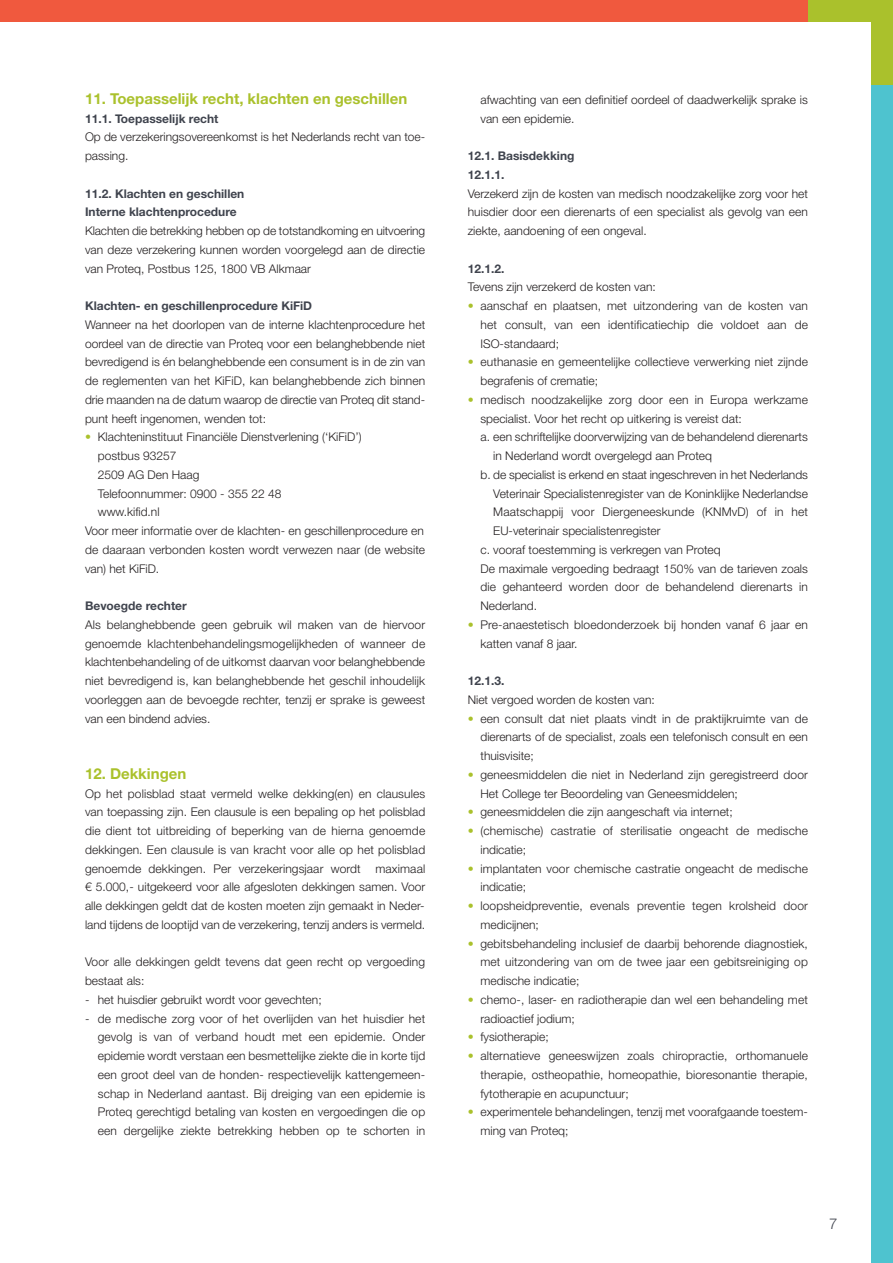
<style>
.page{position:relative;width:893px;height:1263px;background:#fff}
.page>*{position:absolute;margin:0;border:0;box-sizing:border-box;transform-origin:0 0}
.t1{font:700 15px "Helvetica Neue";color:#aac12c}
.t2{font:300 15px "Helvetica Neue";color:#40444e}
.t3{font:300 12px/18.8px "Helvetica Neue";color:#231f20}
.t4{font:700 12px/18.8px "Helvetica Neue";color:#40444e}
.s1{color:#aac12c}
</style>
<div class="page">
<div style="left:0;top:0;width:808px;height:21px;background:#f0593e"></div>
<div style="left:808px;top:0;width:85px;height:21px;background:#aac12c"></div>
<div style="left:872px;top:0;width:21px;height:85px;background:#aac12c"></div>
<div style="left:872px;top:85px;width:21px;height:1178px;background:#4ec3cf"></div>
<p class="t1" style="left:85px;top:93px;width:324px">11. Toepasselijk recht, klachten en geschillen</p>
<p class="t4" style="left:85px;top:110px;width:135px">11.1. Toepasselijk recht</p>
<p class="t3" style="left:85px;top:127px;width:342px">Op de verzekeringsovereenkomst is het Nederlands recht van toe&shy;passing.</p>
<p class="t4" style="left:85px;top:185px;width:161px">11.2. Klachten en geschillen<br>Interne klachtenprocedure</p>
<p class="t3" style="left:85px;top:221px;width:342px;text-align:justify">Klachten die betrekking hebben op de totstandkoming en uitvoering van deze verzekering kunnen worden voorgelegd aan de directie van Proteq, Postbus 125, 1800 VB Alkmaar</p>
<p class="t4" style="left:85px;top:297px;width:229px">Klachten- en geschillenprocedure KiFiD</p>
<p class="t3" style="left:85px;top:315px;width:342px;text-align:justify">Wanneer na het doorlopen van de interne klachtenprocedure het oordeel van de directie van Proteq voor een belanghebbende niet bevredigend is én belanghebbende een consument is in de zin van de reglementen van het KiFiD, kan belanghebbende zich binnen drie maanden na de datum waarop de directie van Proteq dit stand&shy;punt heeft ingenomen, wenden tot:</p>
<p class="t3" style="left:85px;top:427px;width:278px"><span class="s1">•</span> Klachteninstituut Financiële Dienstverlening (‘KiFiD’)</p>
<p class="t3" style="left:98px;top:446px;width:80px">postbus 93257</p>
<p class="t3" style="left:98px;top:465px;width:103px">2509 AG Den Haag</p>
<p class="t3" style="left:98px;top:484px;width:185px">Telefoonnummer: 0900 - 355 22 48</p>
<p class="t3" style="left:98px;top:502px;width:63px">www.kifid.nl</p>
<p class="t3" style="left:85px;top:521px;width:340px">Voor meer informatie over de klachten- en geschillenprocedure en</p>
<p class="t3" style="left:85px;top:540px;width:342px">de daaraan verbonden kosten wordt verwezen naar (de website</p>
<p class="t3" style="left:85px;top:559px;width:76px">van) het KiFiD.</p>
<p class="t4" style="left:85px;top:597px;width:103px">Bevoegde rechter</p>
<p class="t3" style="left:85px;top:615px;width:342px;text-align:justify">Als belanghebbende geen gebruik wil maken van de hiervoor genoemde klachtenbehandelingsmogelijkheden of wanneer de klachtenbehandeling of de uitkomst daarvan voor belanghebbende niet bevredigend is, kan belanghebbende het geschil inhoudelijk voorleggen aan de bevoegde rechter, tenzij er sprake is geweest van een bindend advies.</p>
<p class="t1" style="left:85px;top:768px;width:103px">12. Dekkingen</p>
<p class="t3" style="left:85px;top:784px;width:342px;text-align:justify">Op het polisblad staat vermeld welke dekking(en) en clausules van toepassing zijn. Een clausule is een bepaling op het polisblad die dient tot uitbreiding of beperking van de hierna genoemde dekkingen. Een clausule is van kracht voor alle op het polisblad genoemde dekkingen. Per verzekeringsjaar wordt maximaal € 5.000,- uitgekeerd voor alle afgesloten dekkingen samen. Voor alle dekkingen geldt dat de kosten moeten zijn gemaakt in Neder&shy;land tijdens de looptijd van de verzekering, tenzij anders is vermeld.</p>
<p class="t3" style="left:85px;top:952px;width:342px">Voor alle dekkingen geldt tevens dat geen recht op vergoeding bestaat als:</p>
<p class="t3" style="left:85px;top:990px;width:238px">- het huisdier gebruikt wordt voor gevechten;</p>
<p class="t3" style="left:98px;top:1009px;width:329px;text-align:justify;text-indent:-13px">- de medische zorg voor of het overlijden van het huisdier het gevolg is van of verband houdt met een epidemie. Onder epidemie wordt verstaan een besmettelijke ziekte die in korte tijd een groot deel van de honden- respectievelijk kattengemeen&shy;schap in Nederland aantast. Bij dreiging van een epidemie is Proteq gerechtigd betaling van kosten en vergoedingen die op een dergelijke ziekte betrekking hebben op te schorten in</p>
<p class="t3" style="left:480px;top:90px;width:329px">afwachting van een definitief oordeel of daadwerkelijk sprake is van een epidemie.</p>
<p class="t4" style="left:468px;top:147px;width:108px">12.1. Basisdekking<br>12.1.1.</p>
<p class="t3" style="left:468px;top:184px;width:342px;text-align:justify">Verzekerd zijn de kosten van medisch noodzakelijke zorg voor het huisdier door een dierenarts of een specialist als gevolg van een ziekte, aandoening of een ongeval.</p>
<p class="t4" style="left:468px;top:260px;width:38px">12.1.2.</p>
<p class="t3" style="left:468px;top:277px;width:190px">Tevens zijn verzekerd de kosten van:</p>
<p class="t3" style="left:480px;top:296px;width:329px;text-align:justify;text-indent:-13px"><span class="s1">•</span> aanschaf en plaatsen, met uitzondering van de kosten van het consult, van een identificatiechip die voldoet aan de ISO-standaard;</p>
<p class="t3" style="left:480px;top:352px;width:329px;text-indent:-13px"><span class="s1">•</span> euthanasie en gemeentelijke collectieve verwerking niet zijnde begrafenis of crematie;</p>
<p class="t3" style="left:468px;top:390px;width:342px"><span class="s1">•</span> medisch noodzakelijke zorg door een in Europa werkzame</p>
<p class="t3" style="left:480px;top:409px;width:263px">specialist. Voor het recht op uitkering is vereist dat:</p>
<p class="t3" style="left:480px;top:427px;width:329px">a. een schriftelijke doorverwijzing van de behandelend dierenarts</p>
<p class="t3" style="left:493px;top:446px;width:220px">in Nederland wordt overgelegd aan Proteq</p>
<p class="t3" style="left:480px;top:465px;width:329px">b. de specialist is erkend en staat ingeschreven in het Nederlands</p>
<p class="t3" style="left:493px;top:484px;width:316px">Veterinair Specialistenregister van de Koninklijke Nederlandse</p>
<p class="t3" style="left:493px;top:502px;width:316px">Maatschappij voor Diergeneeskunde (KNMvD) of in het</p>
<p class="t3" style="left:493px;top:521px;width:169px">EU-veterinair specialistenregister</p>
<p class="t3" style="left:480px;top:540px;width:242px">c. vooraf toestemming is verkregen van Proteq</p>
<p class="t3" style="left:480px;top:559px;width:329px">De maximale vergoeding bedraagt 150% van de tarieven zoals</p>
<p class="t3" style="left:480px;top:577px;width:329px">die gehanteerd worden door de behandelend dierenarts in</p>
<p class="t3" style="left:480px;top:596px;width:58px">Nederland.</p>
<p class="t3" style="left:480px;top:615px;width:329px;text-indent:-13px"><span class="s1">•</span> Pre-anaestetisch bloedonderzoek bij honden vanaf 6 jaar en katten vanaf 8 jaar.</p>
<p class="t4" style="left:468px;top:672px;width:38px">12.1.3.</p>
<p class="t3" style="left:468px;top:690px;width:189px">Niet vergoed worden de kosten van:</p>
<p class="t3" style="left:480px;top:709px;width:329px;text-align:justify;text-indent:-13px"><span class="s1">•</span> een consult dat niet plaats vindt in de praktijkruimte van de dierenarts of de specialist, zoals een telefonisch consult en een thuisvisite;</p>
<p class="t3" style="left:480px;top:765px;width:329px;text-indent:-13px"><span class="s1">•</span> geneesmiddelen die niet in Nederland zijn geregistreerd door<br>Het College ter Beoordeling van Geneesmiddelen;</p>
<p class="t3" style="left:468px;top:802px;width:267px"><span class="s1">•</span> geneesmiddelen die zijn aangeschaft via internet;</p>
<p class="t3" style="left:480px;top:821px;width:329px;text-indent:-13px"><span class="s1">•</span> (chemische) castratie of sterilisatie ongeacht de medische indicatie;</p>
<p class="t3" style="left:480px;top:859px;width:329px;text-indent:-13px"><span class="s1">•</span> implantaten voor chemische castratie ongeacht de medische indicatie;</p>
<p class="t3" style="left:480px;top:896px;width:329px;text-indent:-13px"><span class="s1">•</span> loopsheidpreventie, evenals preventie tegen krolsheid door medicijnen;</p>
<p class="t3" style="left:480px;top:934px;width:329px;text-align:justify;text-indent:-13px"><span class="s1">•</span> gebitsbehandeling inclusief de daarbij behorende diagnostiek, met uitzondering van om de twee jaar een gebitsreiniging op medische indicatie;</p>
<p class="t3" style="left:480px;top:990px;width:329px;text-indent:-13px"><span class="s1">•</span> chemo-, laser- en radiotherapie dan wel een behandeling met radioactief jodium;</p>
<p class="t3" style="left:468px;top:1027px;width:82px"><span class="s1">•</span> fysiotherapie;</p>
<p class="t3" style="left:480px;top:1046px;width:329px;text-align:justify;text-indent:-13px"><span class="s1">•</span> alternatieve geneeswijzen zoals chiropractie, orthomanuele therapie, ostheopathie, homeopathie, bioresonantie therapie, fytotherapie en acupunctuur;</p>
<p class="t3" style="left:480px;top:1102px;width:329px;text-indent:-13px"><span class="s1">•</span> experimentele behandelingen, tenzij met voorafgaande toestem&shy;ming van Proteq;</p>
<p class="t2" style="left:829px;top:1214px;width:10px">7</p>
</div>
